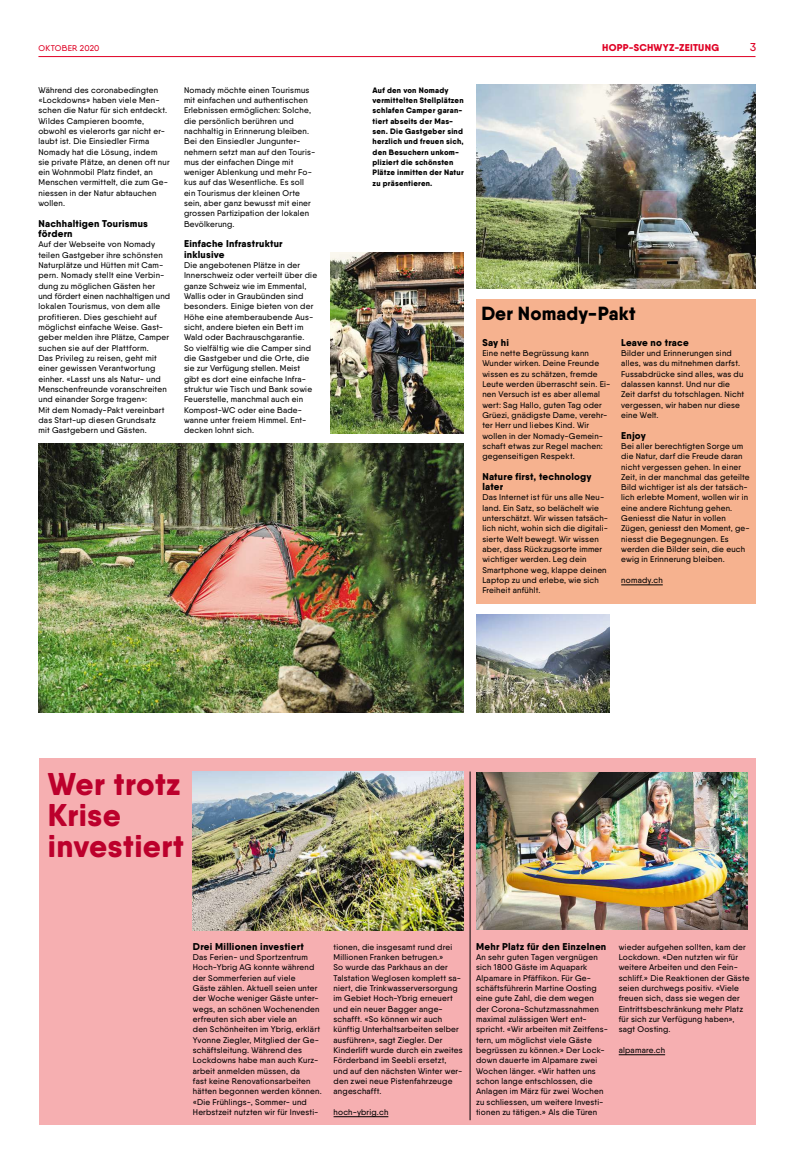
<style>
.page{position:relative;width:794px;height:1166px;background:#fff}
.page>*{position:absolute;margin:0;border:0;box-sizing:border-box;transform-origin:0 0}
.t1{font:800 31.5px/31px "Qanelas Soft";letter-spacing:.01em;color:#bc002c}
.t2{font:800 18.99px "Qanelas";letter-spacing:.01em;color:#000}
.t3{font:500 11.38px "Qanelas";color:#df0024}
.t4{font:800 9.89px/10.3px "Qanelas Soft";letter-spacing:.02em;color:#000}
.t5{font:800 9.89px "Qanelas Soft";letter-spacing:.025em;color:#df0024}
.t6{font:500 8.31px/10.3px "Qanelas";letter-spacing:.025em;color:#000}
.t7{font:500 8.31px "Qanelas";letter-spacing:.03em;color:#df0024}
.t8{font:800 7.88px/10.3px "Qanelas Soft";letter-spacing:.03em;color:#000}
</style>
<div class="page">
<div style="left:39px;top:759px;width:716px;height:366px;background:#f6afb1"></div>
<hr style="left:470px;top:771px;width:1px;height:349px;background:#000">
<img style="left:476px;top:85px;width:279px;height:204px">
<img style="left:330px;top:253px;width:134px;height:180px">
<img style="left:38px;top:444px;width:426px;height:268px">
<img style="left:476px;top:614px;width:133px;height:98px">
<img style="left:193px;top:771px;width:271px;height:159px">
<img style="left:476px;top:772px;width:271px;height:157px">
<hr style="left:38px;top:56px;width:717px;height:1px;background:#df0024">
<hr style="left:333px;top:1116px;width:55px;height:1px;background:#000">
<hr style="left:619px;top:1054px;width:46px;height:1px;background:#000">
<div style="left:476px;top:299px;width:280px;height:305px;background:#f6b28f"></div>
<hr style="left:621px;top:585px;width:42px;height:1px;background:#000">
<p class="t7" style="left:38px;top:44px;width:62px">OKTOBER 2020</p>
<p class="t5" style="left:602px;top:42px;width:118px">HOPP-SCHWYZ-ZEITUNG</p>
<h3 class="t3" style="left:750px;top:41px;width:8px">3</h3>
<p class="t6" style="left:38px;top:85px;width:133px">Während des coronabedingten «Lockdowns» haben viele Men&shy;schen die Natur für sich entdeckt.<br>Wildes Campieren boomte, obwohl es vielerorts gar nicht er&shy;laubt ist. Die Einsiedler Firma<br>Nomady hat die Lösung, indem sie private Plätze, an denen oft nur ein Wohnmobil Platz findet, an<br>Menschen vermittelt, die zum Ge&shy;niessen in der Natur abtauchen wollen.</p>
<p class="t4" style="left:38px;top:218px;width:111px">Nachhaltigen Tourismus fördern</p>
<p class="t6" style="left:38px;top:239px;width:133px">Auf der Webseite von Nomady teilen Gastgeber ihre schönsten<br>Naturplätze und Hütten mit Cam&shy;pern. Nomady stellt eine Verbin&shy;dung zu möglichen Gästen her und fördert einen nachhaltigen und lokalen Tourismus, von dem alle profitieren. Dies geschieht auf möglichst einfache Weise. Gast&shy;geber melden ihre Plätze, Camper suchen sie auf der Plattform.<br>Das Privileg zu reisen, geht mit einer gewissen Verantwortung einher. «Lasst uns als Natur- und<br>Menschenfreunde voranschreiten und einander Sorge tragen»:<br>Mit dem Nomady-Pakt vereinbart das Start-up diesen Grundsatz<br>mit Gastgebern und Gästen.</p>
<p class="t6" style="left:184px;top:85px;width:133px">Nomady möchte einen Tourismus mit einfachen und authentischen<br>Erlebnissen ermöglichen: Solche, die persönlich berühren und nachhaltig in Erinnerung bleiben.<br>Bei den Einsiedler Jungunter&shy;nehmern setzt man auf den Touris&shy;mus der einfachen Dinge mit weniger Ablenkung und mehr Fo&shy;kus auf das Wesentliche. Es soll ein Tourismus der kleinen Orte sein, aber ganz bewusst mit einer grossen Partizipation der lokalen<br>Bevölkerung.</p>
<p class="t4" style="left:184px;top:239px;width:100px">Einfache Infrastruktur inklusive</p>
<p class="t6" style="left:184px;top:260px;width:135px">Die angebotenen Plätze in der<br>Innerschweiz oder verteilt über die ganze Schweiz wie im Emmental,<br>Wallis oder in Graubünden sind besonders. Einige bieten von der<br>Höhe eine atemberaubende Aus&shy;sicht, andere bieten ein Bett im<br>Wald oder Bachrauschgarantie.<br>So vielfältig wie die Camper sind die Gastgeber und die Orte, die sie zur Verfügung stellen. Meist gibt es dort eine einfache Infra&shy;struktur wie Tisch und Bank sowie<br>Feuerstelle, manchmal auch ein<br>Kompost-WC oder eine Bade&shy;wanne unter freiem Himmel. Ent&shy;decken lohnt sich.</p>
<p class="t8" style="left:372px;top:85px;width:93px">Auf den von Nomady vermittelten Stellplätzen schlafen Camper garan&shy;tiert abseits der Mas&shy;sen. Die Gastgeber sind herzlich und freuen sich, den Besuchern unkom&shy;pliziert die schönsten<br>Plätze inmitten der Natur zu präsentieren.</p>
<h2 class="t2" style="left:481px;top:301px;width:156px">Der Nomady-Pakt</h2>
<p class="t4" style="left:482px;top:337px;width:28px">Say hi</p>
<p class="t6" style="left:482px;top:348px;width:130px">Eine nette Begrüssung kann<br>Wunder wirken. Deine Freunde wissen es zu schätzen, fremde<br>Leute werden überrascht sein. Ei&shy;nen Versuch ist es aber allemal wert: Sag Hallo, guten Tag oder<br>Grüezi, gnädigste Dame, verehr&shy;ter Herr und liebes Kind. Wir wollen in der Nomady-Gemein&shy;schaft etwas zur Regel machen: gegenseitigen Respekt.</p>
<p class="t4" style="left:482px;top:471px;width:111px">Nature first, technology later</p>
<p class="t6" style="left:482px;top:492px;width:127px">Das Internet ist für uns alle Neu&shy;land. Ein Satz, so belächelt wie unterschätzt. Wir wissen tatsäch&shy;lich nicht, wohin sich die digitali&shy;sierte Welt bewegt. Wir wissen aber, dass Rückzugsorte immer wichtiger werden. Leg dein<br>Smartphone weg, klappe deinen<br>Laptop zu und erlebe, wie sich<br>Freiheit anfühlt.</p>
<p class="t4" style="left:621px;top:337px;width:69px">Leave no trace</p>
<p class="t6" style="left:621px;top:348px;width:124px">Bilder und Erinnerungen sind alles, was du mitnehmen darfst.<br>Fussabdrücke sind alles, was du dalassen kannst. Und nur die<br>Zeit darfst du totschlagen. Nicht vergessen, wir haben nur diese eine Welt.</p>
<p class="t4" style="left:621px;top:430px;width:26px">Enjoy</p>
<p class="t6" style="left:621px;top:441px;width:130px">Bei aller berechtigten Sorge um die Natur, darf die Freude daran nicht vergessen gehen. In einer<br>Zeit, in der manchmal das geteilte<br>Bild wichtiger ist als der tatsäch&shy;lich erlebte Moment, wollen wir in eine andere Richtung gehen.<br>Geniesst die Natur in vollen<br>Zügen, geniesst den Moment, ge&shy;niesst die Begegnungen. Es werden die Bilder sein, die euch ewig in Erinnerung bleiben.</p>
<p class="t6" style="left:621px;top:575px;width:43px">nomady.ch</p>
<h1 class="t1" style="left:48px;top:768px;width:138px">Wer trotz<br>Krise investiert</h1>
<p class="t4" style="left:193px;top:941px;width:112px">Drei Millionen investiert</p>
<p class="t6" style="left:193px;top:952px;width:130px">Das Ferien- und Sportzentrum<br>Hoch-Ybrig AG konnte während der Sommerferien auf viele<br>Gäste zählen. Aktuell seien unter der Woche weniger Gäste unter&shy;wegs, an schönen Wochenenden erfreuten sich aber viele an<br>den Schönheiten im Ybrig, erklärt<br>Yvonne Ziegler, Mitglied der Ge&shy;schäftsleitung. Während des<br>Lockdowns habe man auch Kurz&shy;arbeit anmelden müssen, da<br>fast keine Renovationsarbeiten hätten begonnen werden können. «Die Frühlings-, Sommer- und<br>Herbstzeit nutzten wir für Investi-</p>
<p class="t6" style="left:333px;top:941px;width:131px">tionen, die insgesamt rund drei<br>Millionen Franken betrugen.»<br>So wurde das Parkhaus an der<br>Talstation Weglosen komplett sa&shy;niert, die Trinkwasserversorgung im Gebiet Hoch-Ybrig erneuert und ein neuer Bagger ange&shy;schafft. «So können wir auch künftig Unterhaltsarbeiten selber ausführen», sagt Ziegler. Der<br>Kinderlift wurde durch ein zweites<br>Förderband im Seebli ersetzt, und auf den nächsten Winter wer&shy;den zwei neue Pistenfahrzeuge angeschafft.</p>
<p class="t6" style="left:333px;top:1107px;width:56px">hoch-ybrig.ch</p>
<p class="t4" style="left:476px;top:941px;width:132px">Mehr Platz für den Einzelnen</p>
<p class="t6" style="left:476px;top:952px;width:133px">An sehr guten Tagen vergnügen sich 1800 Gäste im Aquapark<br>Alpamare in Pfäffikon. Für Ge&shy;schäftsführerin Martine Oosting eine gute Zahl, die dem wegen der Corona-Schutzmassnahmen maximal zulässigen Wert ent&shy;spricht. «Wir arbeiten mit Zeitfens&shy;tern, um möglichst viele Gäste begrüssen zu können.» Der Lock&shy;down dauerte im Alpamare zwei<br>Wochen länger. «Wir hatten uns schon lange entschlossen, die<br>Anlagen im März für zwei Wochen zu schliessen, um weitere Investi&shy;tionen zu tätigen.» Als die Türen</p>
<p class="t6" style="left:619px;top:941px;width:132px">wieder aufgehen sollten, kam der<br>Lockdown. «Den nutzten wir für weitere Arbeiten und den Fein&shy;schliff.» Die Reaktionen der Gäste seien durchwegs positiv. «Viele freuen sich, dass sie wegen der<br>Eintrittsbeschränkung mehr Platz für sich zur Verfügung haben», sagt Oosting.</p>
<p class="t6" style="left:619px;top:1045px;width:48px">alpamare.ch</p>
</div>
